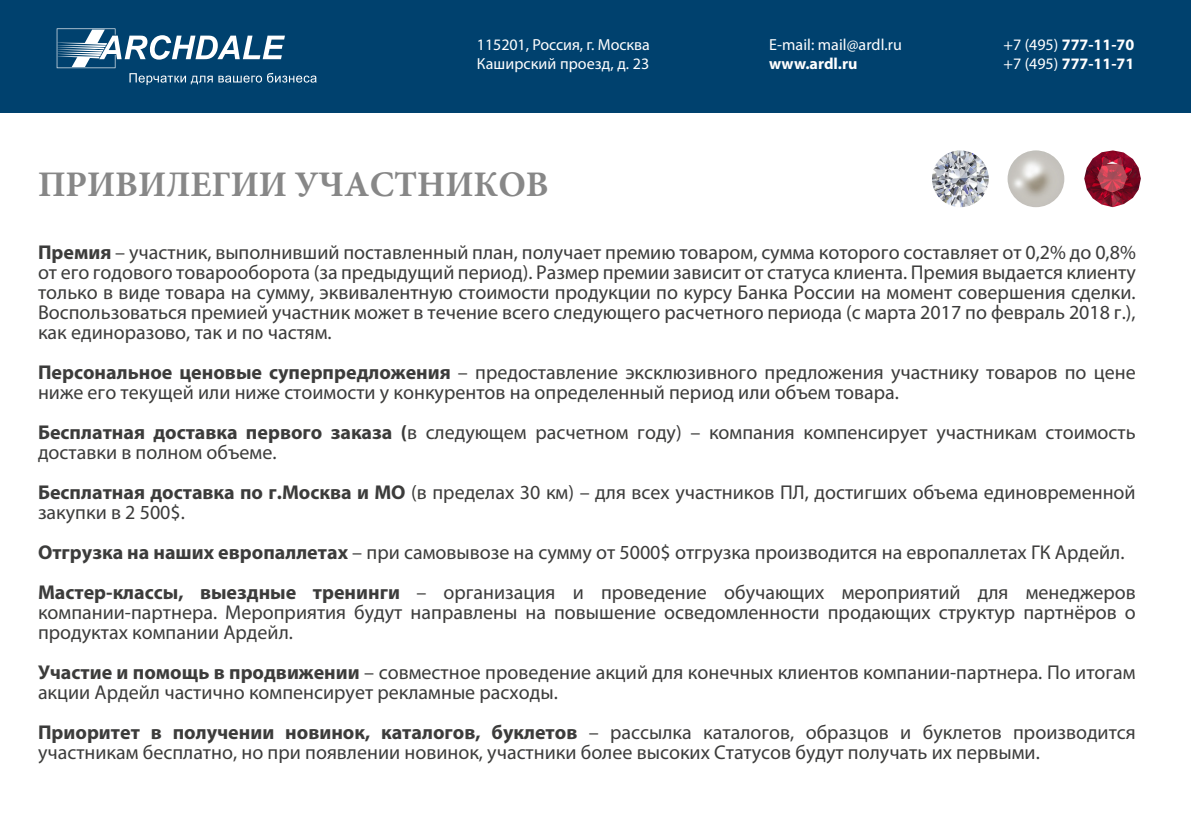
<style>
.page{position:relative;width:1191px;height:840px;background:#fff}
.page>*{position:absolute;margin:0;border:0;box-sizing:border-box;transform-origin:0 0}
.t1{font:700 36px "Minion Pro";color:#878787}
.t2{font:20px/20px "Myriad Pro";color:#3c3c3b}
.t3{font:16px/19.2px "Myriad Pro";letter-spacing:.005em;color:#fff}
.t4{font:700 16px/19.2px "Myriad Pro";color:#fff}
.s1{font-weight:400}
.s2{font-weight:700}
</style>
<div class="page">
<div style="left:0;top:0;width:1191px;height:113px;background:#00416e"></div>
<svg style="left:57px;top:28px;width:260px;height:57px"></svg>
<img style="left:1084px;top:150px;width:56px;height:57px">
<img style="left:1007px;top:150px;width:57px;height:57px;border-radius:28px">
<img style="left:932px;top:150px;width:56px;height:57px;border-radius:28px">
<p class="t3" style="left:769px;top:35px;width:134px">E-mail: mail@ardl.ru</p>
<p class="t4" style="left:769px;top:54px;width:90px">www.ardl.ru</p>
<p class="t3" style="left:477px;top:35px;width:174px">115201, Россия, г. Москва<br>Каширский проезд, д. 23</p>
<p class="t4" style="left:1003px;top:34px;width:132px"><span class="s1">+7 (495)</span> 777-11-70 <span class="s1">+7 (495)</span> 777-11-71</p>
<h1 class="t1" style="left:38px;top:159px;width:512px">ПРИВИЛЕГИИ УЧАСТНИКОВ</h1>
<p class="t2" style="left:38px;top:242px;width:1099px;text-align:justify"><span class="s2">Премия</span> – участник, выполнивший поставленный план, получает премию товаром, сумма которого составляет от 0,2% до 0,8% от его годового товарооборота (за предыдущий период). Размер премии зависит от статуса клиента. Премия выдается клиенту только в виде товара на сумму, эквивалентную стоимости продукции по курсу Банка России на момент совершения сделки.<br>Воспользоваться премией участник может в течение всего следующего расчетного периода (с марта 2017 по февраль 2018 г.), как единоразово, так и по частям.</p>
<p class="t2" style="left:38px;top:362px;width:1099px"><span class="s2">Персональное ценовые суперпредложения</span> – предоставление эксклюзивного предложения участнику товаров по цене ниже его текущей или ниже стоимости у конкурентов на определенный период или объем товара.</p>
<p class="t2" style="left:38px;top:422px;width:1099px"><span class="s2">Бесплатная доставка первого заказа (</span>в следующем расчетном году) – компания компенсирует участникам стоимость доставки в полном объеме.</p>
<p class="t2" style="left:38px;top:482px;width:1099px"><span class="s2">Бесплатная доставка по г.Москва и МО</span> (в пределах 30 км) – для всех участников ПЛ, достигших объема единовременной закупки в 2 500$.</p>
<p class="t2" style="left:38px;top:532px;width:1099px;line-height:40px"><span class="s2">Отгрузка на наших европаллетах</span> – при самовывозе на сумму от 5000$ отгрузка производится на европаллетах ГК Ардейл.<br><span class="s2">Мастер-классы, выездные тренинги</span> – организация и проведение обучающих мероприятий для менеджеров</p>
<p class="t2" style="left:38px;top:602px;width:1099px">компании-партнера. Мероприятия будут направлены на повышение осведомленности продающих структур партнёров о продуктах компании Ардейл.</p>
<p class="t2" style="left:38px;top:662px;width:1099px"><span class="s2">Участие и помощь в продвижении</span> – совместное проведение акций для конечных клиентов компании-партнера. По итогам акции Ардейл частично компенсирует рекламные расходы.</p>
<p class="t2" style="left:38px;top:722px;width:1099px"><span class="s2">Приоритет в получении новинок, каталогов, буклетов</span> – рассылка каталогов, образцов и буклетов производится участникам бесплатно, но при появлении новинок, участники более высоких Статусов будут получать их первыми.</p>
</div>
